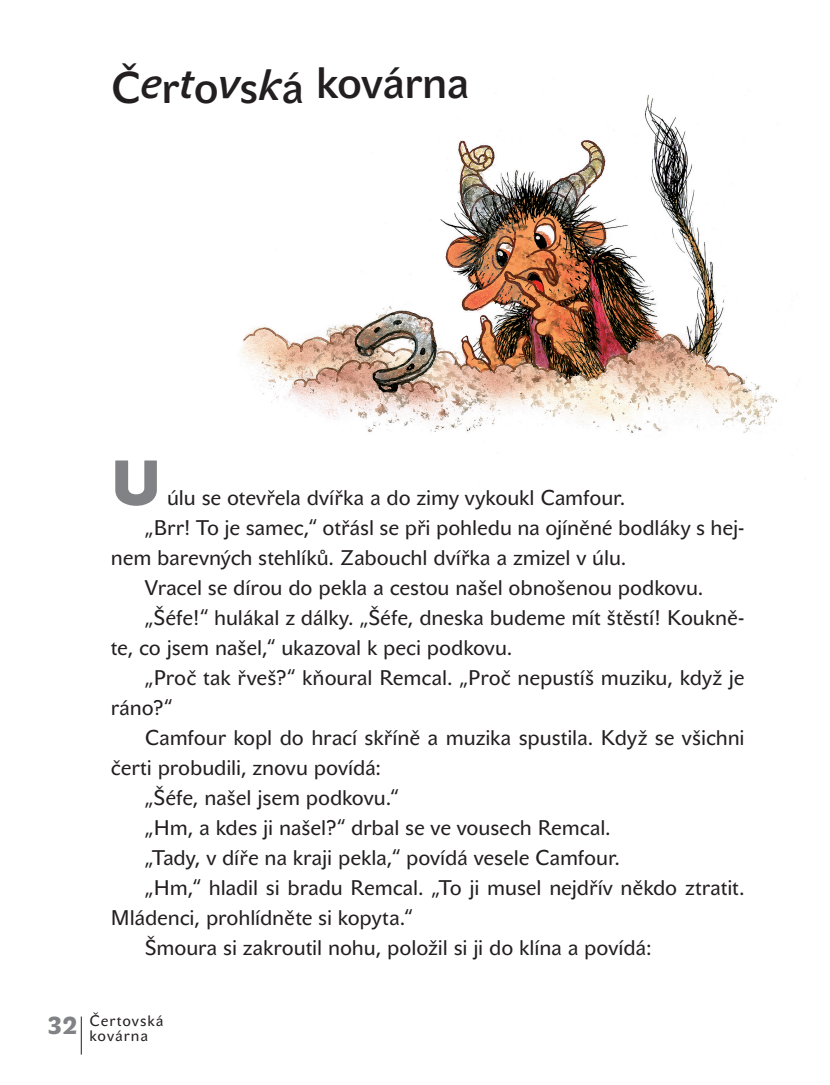
<style>
.page{position:relative;width:830px;height:1085px;background:#fff}
.page>*{position:absolute;margin:0;border:0;box-sizing:border-box;transform-origin:0 0}
.t1{font:63px "John Sans Black Pro";color:#808285}
.t2{font:43.5px "John Sans Medium Pro";letter-spacing:-.01em;color:#231f20}
.t3{font:21px "John Sans Text Pro";letter-spacing:-.005em;color:#231f20}
.t4{font:15px/15px "John Sans Text Pro";letter-spacing:.065em;color:#231f20}
.s1{font-style:italic}
.s2{font-family:"John Sans Black Pro";font-size:24px;color:#808285}
</style>
<div class="page">
<hr style="left:81px;top:1016px;width:1px;height:38px;background:#231f20">
<img style="left:240px;top:94px;width:566px;height:386px">
<h2 class="t2" style="left:111px;top:58px;width:360px">Č<span class="s1">e</span>r<span class="s1">t</span>o<span class="s1">v</span>s<span class="s1">k</span>á kovárna</h2>
<h1 class="t1" style="left:111px;top:446px;width:52px">U</h1>
<p class="t3" style="left:167px;top:485px;width:460px">úlu se otevřela dvířka a do zimy vykoukl Camfour.</p>
<p class="t3" style="left:145px;top:515px;width:601px">„Brr! To je samec,“ otřásl se při pohledu na ojíněné bodláky s hej-</p>
<p class="t3" style="left:111px;top:545px;width:517px">nem barevných stehlíků. Zabouchl dvířka a zmizel v úlu.</p>
<p class="t3" style="left:145px;top:575px;width:560px">Vracel se dírou do pekla a cestou našel obnošenou podkovu.</p>
<p class="t3" style="left:145px;top:605px;width:601px">„Šéfe!“ hulákal z dálky. „Šéfe, dneska budeme mít štěstí! Koukně-</p>
<p class="t3" style="left:111px;top:635px;width:403px">te, co jsem našel,“ ukazoval k peci podkovu.</p>
<p class="t3" style="left:145px;top:665px;width:601px">„Proč tak řveš?“ kňoural Remcal. „Proč nepustíš muziku, když je</p>
<p class="t3" style="left:111px;top:695px;width:63px">ráno?“</p>
<p class="t3" style="left:145px;top:725px;width:601px">Camfour kopl do hrací skříně a muzika spustila. Když se všichni</p>
<p class="t3" style="left:111px;top:755px;width:272px">čerti probudili, znovu povídá:</p>
<p class="t3" style="left:145px;top:785px;width:255px">„Šéfe, našel jsem podkovu.“</p>
<p class="t3" style="left:145px;top:815px;width:467px">„Hm, a kdes ji našel?“ drbal se ve vousech Remcal.</p>
<p class="t3" style="left:145px;top:845px;width:477px">„Tady, v díře na kraji pekla,“ povídá vesele Camfour.</p>
<p class="t3" style="left:145px;top:875px;width:601px">„Hm,“ hladil si bradu Remcal. „To ji musel nejdřív někdo ztratit.</p>
<p class="t3" style="left:111px;top:905px;width:303px">Mládenci, prohlídněte si kopyta.“</p>
<p class="t3" style="left:145px;top:935px;width:508px">Šmoura si zakroutil nohu, položil si ji do klína a povídá:</p>
<p class="t4" style="left:90px;top:1012px;width:75px;text-indent:-42px"><span class="s2">32</span> Čertovská kovárna</p>
</div>
